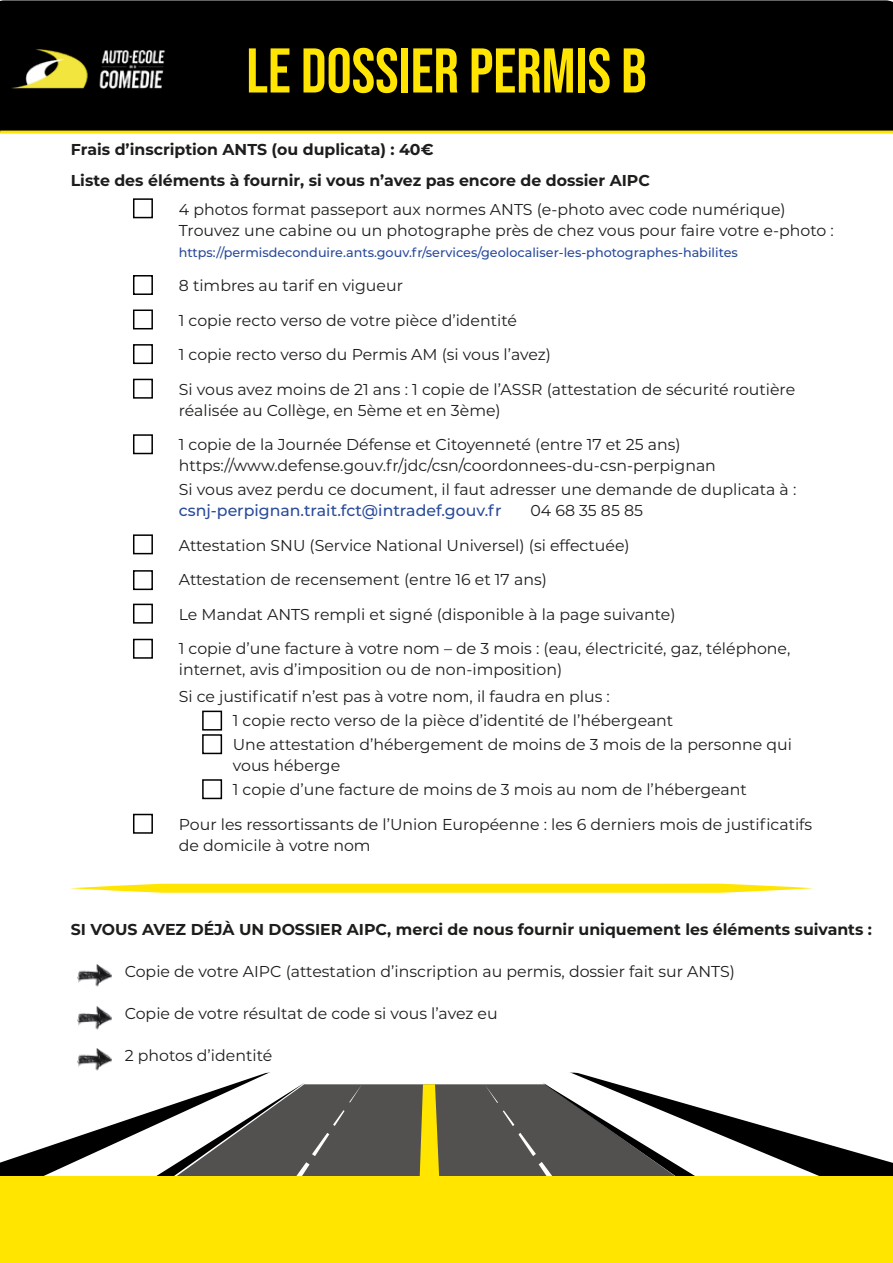
<style>
.page{position:relative;width:893px;height:1263px;background:#fff}
.page>*{position:absolute;margin:0;border:0;box-sizing:border-box;transform-origin:0 0}
.t1{font:63px "Bebas Neue";color:#ffe500}
.t2{font:15.75px/34.5px "Montserrat";color:#1d1d1b}
.t3{font:700 15.75px/31.5px "Montserrat";color:#1d1d1b}
.t4{font:500 15.75px "Montserrat";color:#2a4b9b}
.t5{font:500 12.75px "Montserrat";color:#2a4b9b}
</style>
<div class="page">
<div style="left:376px;top:1084px;width:22px;height:92px;background:#525150"></div>
<svg style="left:0;top:1073px;width:376px;height:103px"></svg>
<svg style="left:398px;top:1073px;width:495px;height:103px"></svg>
<div style="left:175px;top:0;width:718px;height:131px;background:#000"></div>
<div style="left:0;top:1176px;width:893px;height:87px;background:#ffe500"></div>
<img style="left:0;top:0;width:175px;height:131px">
<hr style="left:0;top:131px;width:893px;height:3px;background:#ffe500">
<div style="left:133px;top:198px;width:20px;height:20px;border:2px solid #000"></div>
<div style="left:133px;top:309px;width:20px;height:20px;border:2px solid #000"></div>
<div style="left:133px;top:604px;width:20px;height:20px;border:2px solid #000"></div>
<div style="left:133px;top:534px;width:20px;height:20px;border:2px solid #000"></div>
<div style="left:133px;top:434px;width:20px;height:20px;border:2px solid #000"></div>
<div style="left:133px;top:379px;width:20px;height:20px;border:2px solid #000"></div>
<div style="left:133px;top:344px;width:20px;height:20px;border:2px solid #000"></div>
<div style="left:133px;top:639px;width:20px;height:20px;border:2px solid #000"></div>
<div style="left:202px;top:779px;width:20px;height:20px;border:2px solid #000"></div>
<div style="left:202px;top:734px;width:20px;height:20px;border:2px solid #000"></div>
<div style="left:202px;top:711px;width:20px;height:19px;border:2px solid #000"></div>
<div style="left:133px;top:814px;width:20px;height:20px;border:2px solid #000"></div>
<img style="left:77px;top:964px;width:35px;height:23px">
<img style="left:77px;top:1006px;width:35px;height:24px">
<img style="left:77px;top:1048px;width:35px;height:23px">
<svg style="left:70px;top:884px;width:743px;height:9px;background:#ffe823"></svg>
<div style="left:133px;top:570px;width:20px;height:20px;border:2px solid #000"></div>
<div style="left:133px;top:275px;width:20px;height:20px;border:2px solid #000"></div>
<h1 class="t1" style="left:246px;top:35px;width:402px">LE DOSSIER PERMIS B</h1>
<p class="t3" style="left:71px;top:132px;width:581px">Frais d’inscription ANTS (ou duplicata) : 40€<br>Liste des éléments à fournir, si vous n’avez pas encore de dossier AIPC</p>
<p class="t2" style="left:179px;top:198px;width:656px;line-height:21px">4 photos format passeport aux normes ANTS (e-photo avec code numérique)<br>Trouvez une cabine ou un photographe près de chez vous pour faire votre e-photo :</p>
<p class="t5" style="left:179px;top:243px;width:561px">https://permisdeconduire.ants.gouv.fr/services/geolocaliser-les-photographes-habilites</p>
<p class="t2" style="left:179px;top:268px;width:618px">8 timbres au tarif en vigueur<br>1 copie recto verso de votre pièce d’identité<br>1 copie recto verso du Permis AM (si vous l’avez)<br>Si vous avez moins de 21 ans : 1 copie de l’ASSR (attestation de sécurité routière</p>
<p class="t2" style="left:179px;top:392px;width:503px">réalisée au Collège, en 5ème et en 3ème)<br>1 copie de la Journée Défense et Citoyenneté (entre 17 et 25 ans)</p>
<p class="t2" style="left:179px;top:453px;width:619px;line-height:24px">https://www.defense.gouv.fr/jdc/csn/coordonnees-du-csn-perpignan<br>Si vous avez perdu ce document, il faut adresser une demande de duplicata à :</p>
<p class="t4" style="left:179px;top:499px;width:324px">csnj-perpignan.trait.fct@intradef.gouv.fr</p>
<p class="t2" style="left:179px;top:493px;width:613px;text-indent:352px">04 68 35 85 85<br>Attestation SNU (Service National Universel) (si effectuée)<br>Attestation de recensement (entre 16 et 17 ans)<br>Le Mandat ANTS rempli et signé (disponible à la page suivante)<br>1 copie d’une facture à votre nom – de 3 mois : (eau, électricité, gaz, téléphone,</p>
<p class="t2" style="left:179px;top:655px;width:433px;line-height:27px">internet, avis d’imposition ou de non-imposition)<br>Si ce justificatif n’est pas à votre nom, il faudra en plus :</p>
<p class="t2" style="left:233px;top:708px;width:561px;line-height:24px">1 copie recto verso de la pièce d’identité de l’hébergeant<br>Une attestation d’hébergement de moins de 3 mois de la personne qui</p>
<p class="t2" style="left:233px;top:753px;width:516px;line-height:24px">vous héberge<br>1 copie d’une facture de moins de 3 mois au nom de l’hébergeant</p>
<p class="t2" style="left:179px;top:813px;width:635px;line-height:21px">Pour les ressortissants de l’Union Européenne : les 6 derniers mois de justificatifs de domicile à votre nom</p>
<p class="t3" style="left:71px;top:912px;width:803px">SI VOUS AVEZ DÉJÀ UN DOSSIER AIPC, merci de nous fournir uniquement les éléments suivants :</p>
<p class="t2" style="left:125px;top:953px;width:612px">Copie de votre AIPC (attestation d’inscription au permis, dossier fait sur ANTS)</p>
<p class="t2" style="left:125px;top:995px;width:374px">Copie de votre résultat de code si vous l’avez eu</p>
<p class="t2" style="left:125px;top:1037px;width:149px">2 photos d’identité</p>
</div>
